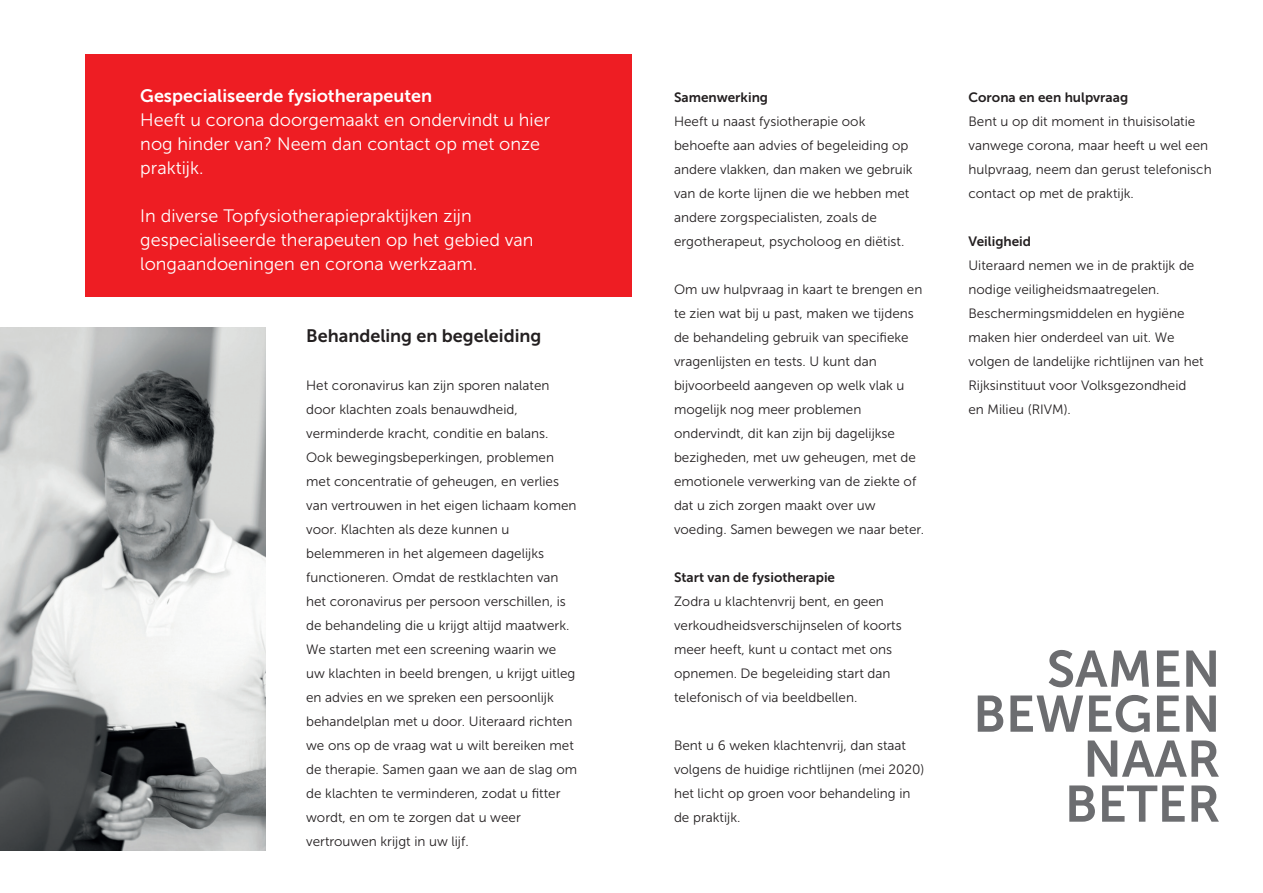
<style>
.page{position:relative;width:1263px;height:893px;background:#fff}
.page>*{position:absolute;margin:0;border:0;box-sizing:border-box;transform-origin:0 0}
.t1{font:51px/45px "Museo Sans 700";color:#6c6d70;text-align:right}
.t2{font:18px/24px "Museo Sans 300";color:#fff}
.t3{font:18px "Museo Sans 700";color:#fff}
.t4{font:18px "Museo Sans 700";color:#231f20}
.t5{font:13.5px/24px "Museo Sans 300";color:#231f20}
.t6{font:13.5px "Museo Sans 700";color:#231f20}
</style>
<div class="page">
<div style="left:85px;top:54px;width:546px;height:243px;background:#ee1d23"></div>
<img style="left:0;top:327px;width:265px;height:523px">
<h2 class="t3" style="left:140px;top:86px;width:293px">Gespecialiseerde fysiotherapeuten</h2>
<h2 class="t2" style="left:140px;top:108px;width:411px">Heeft u corona doorgemaakt en ondervindt u hier nog hinder van? Neem dan contact op met onze praktijk.</h2>
<h2 class="t2" style="left:140px;top:204px;width:395px">In diverse Topfysiotherapiepraktijken zijn gespecialiseerde therapeuten op het gebied van longaandoeningen en corona werkzaam.</h2>
<h2 class="t4" style="left:306px;top:326px;width:237px">Behandeling en begeleiding</h2>
<p class="t5" style="left:306px;top:373px;width:272px">Het coronavirus kan zijn sporen nalaten door klachten zoals benauwdheid, verminderde kracht, conditie en balans.<br>Ook bewegingsbeperkingen, problemen met concentratie of geheugen, en verlies van vertrouwen in het eigen lichaam komen voor. Klachten als deze kunnen u belemmeren in het algemeen dagelijks functioneren. Omdat de restklachten van het coronavirus per persoon verschillen, is de behandeling die u krijgt altijd maatwerk.<br>We starten met een screening waarin we uw klachten in beeld brengen, u krijgt uitleg en advies en we spreken een persoonlijk behandelplan met u door. Uiteraard richten we ons op de vraag wat u wilt bereiken met de therapie. Samen gaan we aan de slag om de klachten te verminderen, zodat u fitter wordt, en om te zorgen dat u weer vertrouwen krijgt in uw lijf.</p>
<p class="t6" style="left:674px;top:90px;width:96px">Samenwerking</p>
<p class="t5" style="left:674px;top:110px;width:240px">Heeft u naast fysiotherapie ook behoefte aan advies of begeleiding op andere vlakken, dan maken we gebruik van de korte lijnen die we hebben met andere zorgspecialisten, zoals de ergotherapeut, psycholoog en diëtist.</p>
<p class="t5" style="left:674px;top:278px;width:252px">Om uw hulpvraag in kaart te brengen en te zien wat bij u past, maken we tijdens de behandeling gebruik van specifieke vragenlijsten en tests. U kunt dan bijvoorbeeld aangeven op welk vlak u mogelijk nog meer problemen ondervindt, dit kan zijn bij dagelijkse bezigheden, met uw geheugen, met de emotionele verwerking van de ziekte of dat u zich zorgen maakt over uw voeding. Samen bewegen we naar beter.</p>
<p class="t6" style="left:674px;top:570px;width:163px">Start van de fysiotherapie</p>
<p class="t5" style="left:674px;top:590px;width:229px">Zodra u klachtenvrij bent, en geen verkoudheidsverschijnselen of koorts meer heeft, kunt u contact met ons opnemen. De begeleiding start dan telefonisch of via beeldbellen.</p>
<p class="t5" style="left:674px;top:734px;width:252px">Bent u 6 weken klachtenvrij, dan staat volgens de huidige richtlijnen (mei 2020) het licht op groen voor behandeling in de praktijk.</p>
<p class="t6" style="left:968px;top:90px;width:161px">Corona en een hulpvraag</p>
<p class="t5" style="left:968px;top:110px;width:245px">Bent u op dit moment in thuisisolatie vanwege corona, maar heeft u wel een hulpvraag, neem dan gerust telefonisch contact op met de praktijk.</p>
<p class="t6" style="left:968px;top:234px;width:64px">Veiligheid</p>
<p class="t5" style="left:968px;top:254px;width:237px">Uiteraard nemen we in de praktijk de nodige veiligheidsmaatregelen.<br>Beschermingsmiddelen en hygiëne maken hier onderdeel van uit. We volgen de landelijke richtlijnen van het Rijksinstituut voor Volksgezondheid en Milieu (RIVM).</p>
<h1 class="t1" style="left:973px;top:647px;width:249px">SAMEN<br>BEWEGEN<br>NAAR<br>BETER</h1>
</div>
